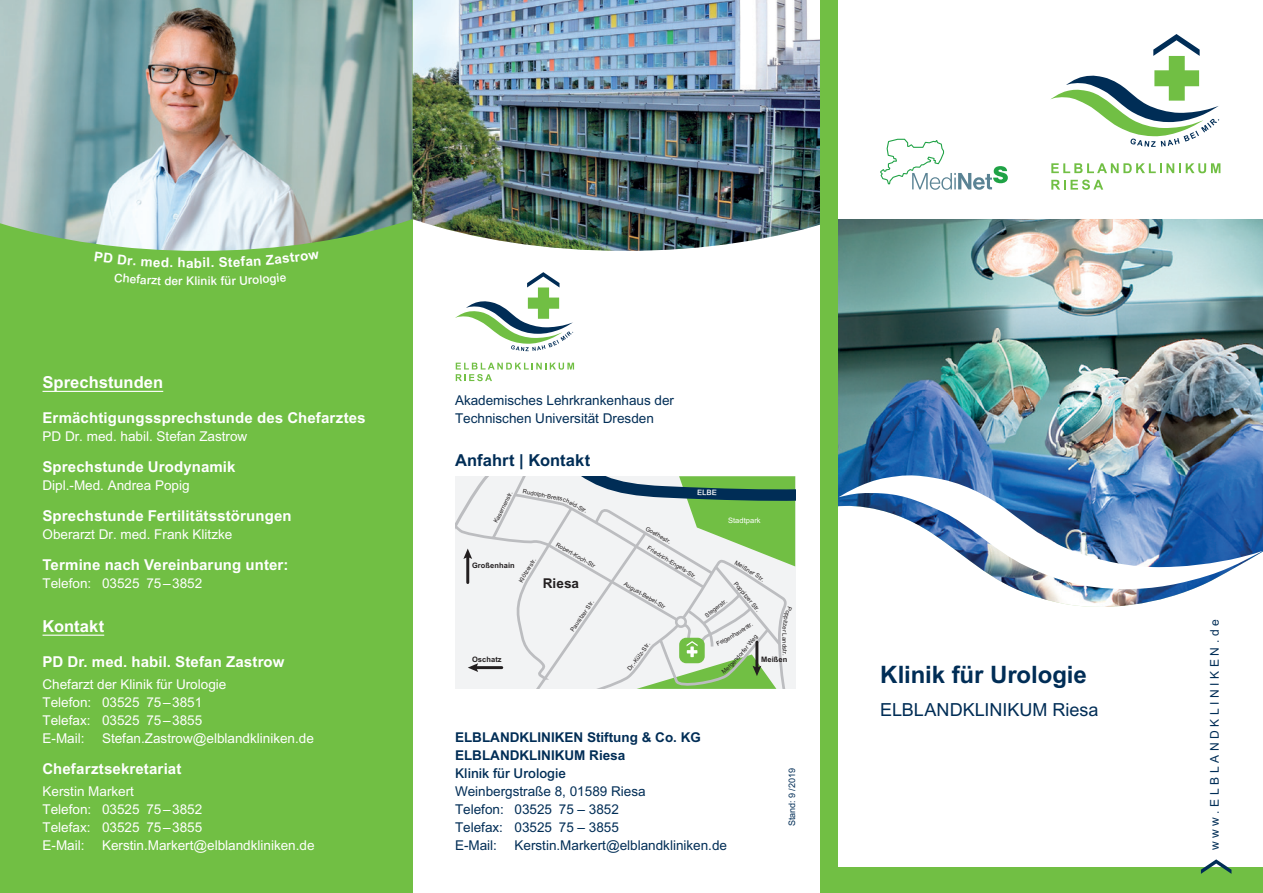
<style>
.page{position:relative;width:1263px;height:893px;background:#fff}
.page>*{position:absolute;margin:0;border:0;box-sizing:border-box;transform-origin:0 0}
.Titel_Bold{font:700 24px "Arial";letter-spacing:-.005em;color:#002d56}
.Titel_Regular{font:18px "Arial";color:#002d56}
.Überschrift_ELK_WEIS{font:700 16.5px "Arial";letter-spacing:.005em;color:#fff}
.Überschrift_ELK_BLAU{font:700 16.5px "Arial";letter-spacing:.005em;color:#002d56}
.Unterüberschrift_ELK{font:700 15px "Arial";letter-spacing:.01em;color:#fff}
.Fließtext_links_ohne{font:13.5px/18px "Arial";color:#fff}
.Fließtext_links_ohne-2{font:13.5px/18px "Arial";color:#002d56}
.t1{font:700 13.5px "Arial";letter-spacing:.005em;color:#231f20}
.t2{font:700 13.5px "Arial";color:#fff}
.t3{font:12px "Arial";letter-spacing:.3em;color:#002d56}
.t4{font:500 12px "Arial";color:#fff}
.Stand{font:9px "Arial";color:#002d56}
.t5{font:700 7.5px "Arial";letter-spacing:.01em;color:#231f20}
.t6{font:7.5px "Arial";letter-spacing:.005em;color:#fff}
.t7{font:500 7.5px "Arial";color:#fff}
.t8{font:6px "Arial";color:#231f20}
.s1{font-weight:700}
.s2{font-weight:500}
</style>
<div class="page">
<img style="left:838px;top:219px;width:425px;height:388px">
<svg style="left:838px;top:473px;width:425px;height:117px"></svg>
<div style="left:0;top:0;width:412px;height:893px;background:#71bf44"></div>
<div style="left:829px;top:867px;width:434px;height:26px;background:#71bf44"></div>
<img style="left:0;top:0;width:821px;height:251px">
<div style="left:821px;top:0;width:17px;height:893px;background:#71bf44"></div>
<svg style="left:1201px;top:859px;width:30px;height:15px"></svg>
<svg style="left:1051px;top:163px;width:169px;height:10px"></svg>
<svg style="left:1051px;top:180px;width:52px;height:10px"></svg>
<svg style="left:1050px;top:34px;width:169px;height:113px"></svg>
<hr style="left:43px;top:391px;width:120px;height:1px;background:#fff">
<hr style="left:43px;top:635px;width:61px;height:1px;background:#fff">
<svg style="left:456px;top:363px;width:118px;height:18px"></svg>
<svg style="left:455px;top:272px;width:118px;height:79px"></svg>
<svg style="left:880px;top:139px;width:128px;height:51px"></svg>
<svg style="left:455px;top:476px;width:340px;height:213px"></svg>
<p class="t2" style="left:186px;top:255px;width:18px">ab</p>
<p class="t4" style="left:186px;top:274px;width:16px">Kli</p>
<p class="t4" style="left:200px;top:274px;width:25px;rotate:-1deg">nik f</p>
<p class="Überschrift_ELK_WEIS" style="left:43px;top:373px;width:122px">Sprechstunden</p>
<p class="Unterüberschrift_ELK" style="left:43px;top:409px;width:325px">Ermächtigungssprechstunde des Chefarztes</p>
<p class="Fließtext_links_ohne" style="left:43px;top:428px;width:206px">PD Dr. med. habil. Stefan Zastrow</p>
<p class="Unterüberschrift_ELK" style="left:43px;top:458px;width:195px">Sprechstunde Urodynamik</p>
<p class="Fließtext_links_ohne" style="left:43px;top:476px;width:149px">Dipl.-Med. Andrea Popig</p>
<p class="Unterüberschrift_ELK" style="left:43px;top:507px;width:251px">Sprechstunde Fertilitätsstörungen</p>
<p class="Fließtext_links_ohne" style="left:43px;top:525px;width:191px">Oberarzt Dr. med. Frank Klitzke</p>
<p class="Unterüberschrift_ELK" style="left:43px;top:556px;width:248px">Termine nach Vereinbarung unter:</p>
<p class="Fließtext_links_ohne" style="left:43px;top:574px;width:161px">Telefon: 03525 75–3852</p>
<p class="Überschrift_ELK_WEIS" style="left:43px;top:617px;width:63px">Kontakt</p>
<p class="Unterüberschrift_ELK" style="left:43px;top:653px;width:243px">PD Dr. med. habil. Stefan Zastrow</p>
<p class="Fließtext_links_ohne" style="left:43px;top:676px;width:185px">Chefarzt der Klinik für Urologie<br>Telefon: 03525 75–3851<br>Telefax: 03525 75–3855<br>E-Mail:</p>
<p class="Fließtext_links_ohne" style="left:102px;top:730px;width:213px">Stefan.Zastrow@elblandkliniken.de</p>
<p class="Unterüberschrift_ELK" style="left:43px;top:760px;width:140px">Chefarztsekretariat</p>
<p class="Fließtext_links_ohne" style="left:43px;top:783px;width:161px">Kerstin Markert<br>Telefon: 03525 75–3852<br>Telefax: 03525 75–3855<br>E-Mail:</p>
<p class="Fließtext_links_ohne" style="left:102px;top:837px;width:214px">Kerstin.Markert@elblandkliniken.de</p>
<p class="Fließtext_links_ohne-2" style="left:455px;top:391px;width:221px">Akademisches Lehrkrankenhaus der<br>Technischen Universität Dresden</p>
<p class="Überschrift_ELK_BLAU" style="left:455px;top:451px;width:137px">Anfahrt | Kontakt</p>
<p class="t8" style="left:492px;top:521px;width:36px;rotate:-63deg">Kasernenstr.</p>
<p class="t8" style="left:528px;top:488px;width:26px;rotate:11deg">udolph-B</p>
<p class="t8" style="left:552px;top:493px;width:10px;rotate:12deg">reit</p>
<p class="t8" style="left:574px;top:500px;width:12px;rotate:29deg">id-S</p>
<p class="t7" style="left:697px;top:488px;width:21px;rotate:2deg">ELBE</p>
<p class="t8" style="left:558px;top:541px;width:46px;rotate:30deg">Robert-Koch-Str</p>
<p class="t8" style="left:520px;top:576px;width:24px;rotate:-59deg">ötzerstr.</p>
<p class="t5" style="left:472px;top:561px;width:44px">Großenhain</p>
<p class="t1" style="left:543px;top:575px;width:38px">Riesa</p>
<p class="t5" style="left:472px;top:655px;width:31px">Oschatz</p>
<p class="t8" style="left:569px;top:629px;width:38px;rotate:-55deg">Pausitzer Str.</p>
<p class="t8" style="left:648px;top:525px;width:30px;rotate:31deg">Goethestr.</p>
<p class="t8" style="left:650px;top:545px;width:58px;rotate:31deg">Friedrich-Engels-Str.</p>
<p class="t8" style="left:626px;top:580px;width:48px;rotate:30deg">August-Bebel-Str</p>
<p class="t6" style="left:728px;top:516px;width:34px">Stadtpark</p>
<p class="t8" style="left:742px;top:561px;width:13px;rotate:32deg">eißn</p>
<p class="t8" style="left:752px;top:568px;width:18px;rotate:33deg">er Str.</p>
<p class="t8" style="left:738px;top:580px;width:39px;rotate:50deg">Poppitzer Str.</p>
<p class="t8" style="left:743px;top:646px;width:18px;rotate:-50deg">r Weg</p>
<p class="t8" style="left:788px;top:637px;width:5px;rotate:90deg">a</p>
<p class="t8" style="left:737px;top:653px;width:12px;rotate:-49deg">orfe</p>
<p class="t5" style="left:761px;top:655px;width:28px">Meißen</p>
<p class="Fließtext_links_ohne-2" style="left:455px;top:729px;width:247px"><span class="s1">ELBLANDKLINIKEN Stiftung &amp; Co. KG<br>ELBLANDKLINIKUM Riesa<br></span><span class="s2">Klinik für Urologie<br></span>Weinbergstraße 8, 01589 Riesa<br>Telefon: 03525 75 – 3852<br>Telefax: 03525 75 – 3855<br>E-Mail:</p>
<p class="Fließtext_links_ohne-2" style="left:514px;top:837px;width:214px">Kerstin.Markert@elblandkliniken.de</p>
<p class="Stand" style="left:787px;top:826px;width:60px;rotate:-90deg">Stand: 9/2019</p>
<p class="Titel_Bold" style="left:880px;top:661px;width:208px">Klinik für Urologie</p>
<p class="Titel_Regular" style="left:880px;top:699px;width:220px">ELBLANDKLINIKUM Riesa</p>
<p class="t3" style="left:1208px;top:850px;width:232px;rotate:-90deg">www.ELBLANDKLINIKEN.de</p>
</div>
